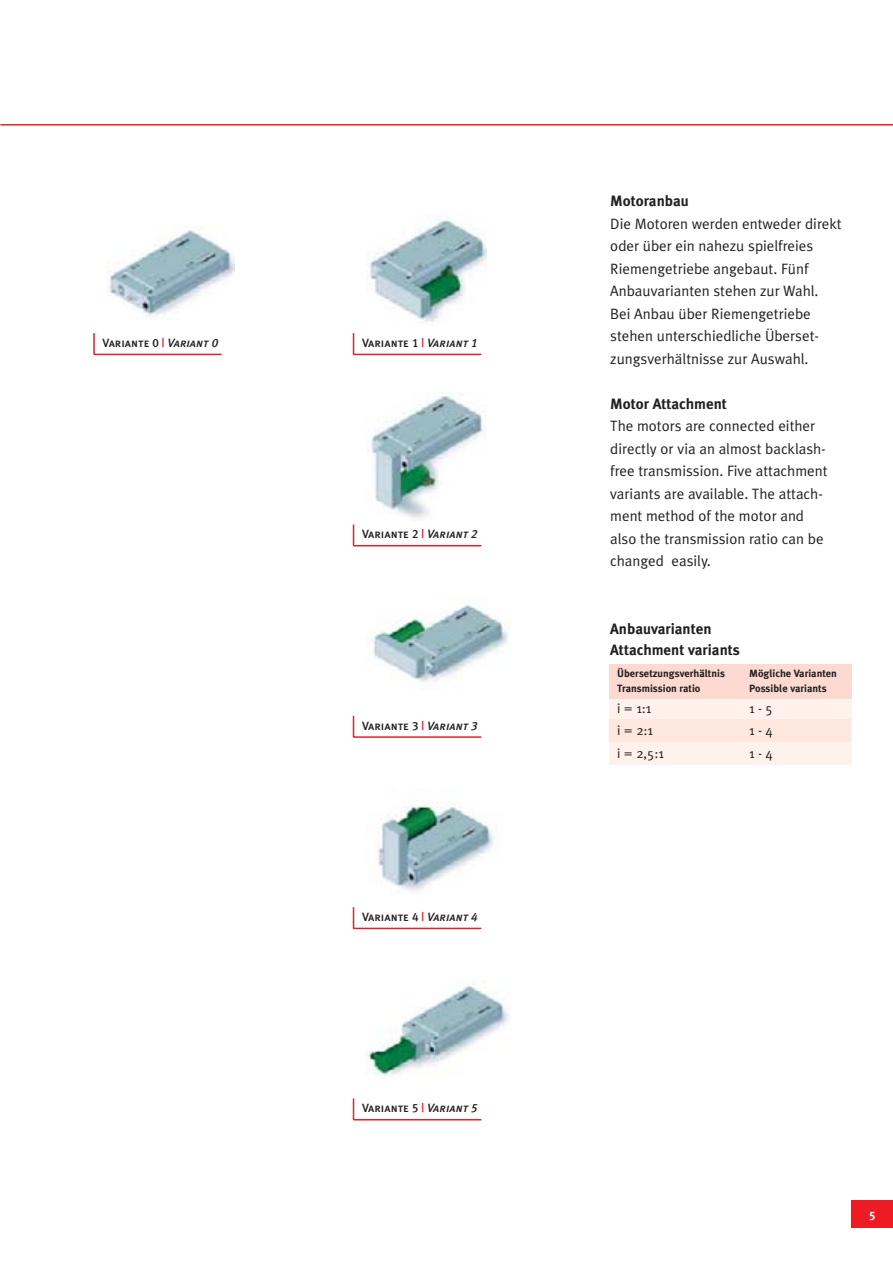
<style>
.page{position:relative;width:893px;height:1263px;background:#fff}
.page>*{position:absolute;margin:0;border:0;box-sizing:border-box;transform-origin:0 0}
.t1{font:15px/22.5px "Meta Plus Normal";color:#231f20}
.t2{font:700 15px/21px "Meta Plus";color:#231f20}
.t3{font:13.5px "Meta Plus Normal";color:#231f20}
.t4{font:12px "Meta Plus Medium Caps";color:#231f20}
.t5{font:700 12px "Meta Plus";color:#fff}
.t6{font:700 10.5px "Meta Plus";color:#231f20}
.s1{color:#ed1c24}
.s2{font-style:italic}
</style>
<div class="page">
<div style="left:851px;top:1201px;width:41px;height:27px;background:#ed1c24"></div>
<hr style="left:1px;top:124px;width:891px;height:2px;background:#ed1c24">
<img style="left:107px;top:230px;width:127px;height:90px">
<hr style="left:94px;top:354px;width:128px;height:1px;background:#ed1c24">
<hr style="left:93px;top:333px;width:2px;height:21px;background:#ed1c24">
<img style="left:366px;top:219px;width:120px;height:104px">
<hr style="left:353px;top:354px;width:128px;height:1px;background:#ed1c24">
<svg style="left:353px;top:333px;width:1px;height:21px"></svg>
<img style="left:368px;top:394px;width:118px;height:124px">
<hr style="left:353px;top:545px;width:128px;height:1px;background:#ed1c24">
<svg style="left:353px;top:524px;width:1px;height:21px"></svg>
<img style="left:366px;top:605px;width:142px;height:77px">
<hr style="left:353px;top:736px;width:128px;height:2px;background:#ed1c24">
<svg style="left:353px;top:716px;width:1px;height:20px"></svg>
<img style="left:378px;top:802px;width:116px;height:90px">
<hr style="left:353px;top:928px;width:128px;height:1px;background:#ed1c24">
<svg style="left:353px;top:907px;width:1px;height:21px"></svg>
<img style="left:366px;top:983px;width:144px;height:93px">
<hr style="left:353px;top:1119px;width:128px;height:2px;background:#ed1c24">
<svg style="left:353px;top:1099px;width:1px;height:20px"></svg>
<div style="left:608px;top:678px;width:243px;height:87px;background:#fff1eb"></div>
<div style="left:608px;top:719px;width:243px;height:23px;background:#fee7dc"></div>
<div style="left:608px;top:665px;width:243px;height:34px;background:#fcd9d1"></div>
<p class="t4" style="left:102px;top:336px;width:117px">Variante 0 <span class="s1">|</span> <span class="s2">Variant 0</span></p>
<p class="t4" style="left:362px;top:336px;width:117px">Variante 1 <span class="s1">|</span> <span class="s2">Variant 1</span></p>
<p class="t4" style="left:362px;top:527px;width:117px">Variante 2 <span class="s1">|</span> <span class="s2">Variant 2</span></p>
<p class="t4" style="left:362px;top:718px;width:117px">Variante 3 <span class="s1">|</span> <span class="s2">Variant 3</span></p>
<p class="t4" style="left:362px;top:910px;width:117px">Variante 4 <span class="s1">|</span> <span class="s2">Variant 4</span></p>
<p class="t4" style="left:362px;top:1101px;width:117px">Variante 5 <span class="s1">|</span> <span class="s2">Variant 5</span></p>
<p class="t2" style="left:610px;top:191px;width:80px">Motoranbau</p>
<p class="t1" style="left:610px;top:213px;width:233px">Die Motoren werden entweder direkt oder über ein nahezu spielfreies Riemengetriebe angebaut. Fünf Anbauvarianten stehen zur Wahl.<br>Bei Anbau über Riemengetriebe stehen unterschiedliche Überset&shy;zungsverhältnisse zur Auswahl.</p>
<p class="t2" style="left:610px;top:394px;width:118px">Motor Attachment</p>
<p class="t1" style="left:610px;top:416px;width:219px">The motors are connected either directly or via an almost backlash&shy;free transmission. Five attachment variants are available. The attach&shy;ment method of the motor and also the transmission ratio can be changed easily.</p>
<p class="t2" style="left:610px;top:619px;width:131px">Anbauvarianten<br>Attachment variants</p>
<p class="t6" style="left:617px;top:669px;width:109px">Übersetzungsverhältnis</p>
<p class="t6" style="left:749px;top:669px;width:89px">Mögliche Varianten</p>
<p class="t6" style="left:617px;top:684px;width:85px">Transmission ratio</p>
<p class="t6" style="left:749px;top:684px;width:79px">Possible variants</p>
<p class="t3" style="left:617px;top:703px;width:36px">i = 1:1</p>
<p class="t3" style="left:749px;top:703px;width:25px">1 - 5</p>
<p class="t3" style="left:617px;top:726px;width:37px">i = 2:1</p>
<p class="t3" style="left:749px;top:726px;width:25px">1 - 4</p>
<p class="t3" style="left:617px;top:748px;width:48px">i = 2,5:1</p>
<p class="t3" style="left:749px;top:748px;width:25px">1 - 4</p>
<p class="t5" style="left:869px;top:1209px;width:7px">5</p>
</div>
